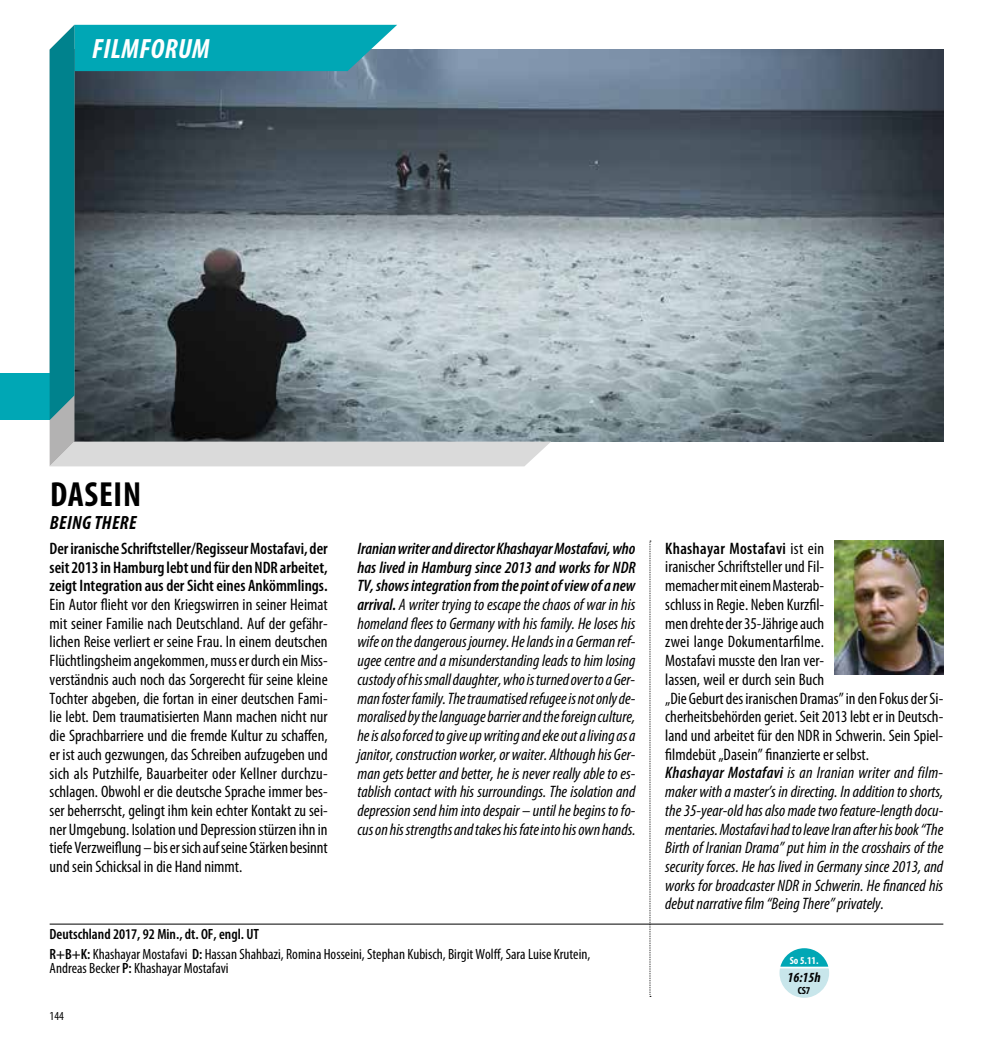
<style>
.page{position:relative;width:993px;height:1042px;background:#fff}
.page>*{position:absolute;margin:0;border:0;box-sizing:border-box;transform-origin:0 0}
.t1{font:700 condensed 35px "Myriad Pro";letter-spacing:.02em;color:#000}
.t2{font:italic 700 condensed 28px "Myriad Pro";letter-spacing:.02em;color:#fff}
.t3{font:italic 700 condensed 19.25px "Myriad Pro";letter-spacing:.02em;color:#000}
.t4{font:condensed 16.62px/18.7px "Myriad Pro";color:#000;text-align:justify}
.t5{font:italic condensed 16.62px/18.7px "Myriad Pro";color:#000;text-align:justify}
.t6{font:600 condensed 16.62px/18.7px "Myriad Pro";color:#000;text-align:justify}
.t7{font:condensed 14.88px/19.8px "Myriad Pro";color:#000}
.t8{font:italic 700 condensed 14px "Myriad Pro";color:#000}
.t9{font:condensed 12.25px "Myriad Pro";color:#000}
.t10{font:700 condensed 10.5px "Myriad Pro";color:#fff}
.t11{font:700 condensed 10.5px "Myriad Pro";color:#000}
.s1{font-weight:600}
.s2{font-weight:600;font-style:italic}
.s3{font-style:italic}
</style>
<div class="page">
<hr style="left:50px;top:924px;width:893px;height:1px;background:#000">
<img style="left:551px;top:50px;width:392px;height:391px">
<svg style="left:649px;top:541px;width:1px;height:456px"></svg>
<img style="left:834px;top:541px;width:109px;height:134px">
<svg style="left:779px;top:948px;width:49px;height:50px"></svg>
<div style="left:0;top:374px;width:50px;height:46px;background:#00a7b5"></div>
<svg style="left:50px;top:25px;width:501px;height:441px;background:#688189"></svg>
<h2 class="t2" style="left:92px;top:32px;width:119px">FILMFORUM</h2>
<h1 class="t1" style="left:50px;top:472px;width:93px">DASEIN</h1>
<p class="t3" style="left:50px;top:510px;width:88px">BEING THERE</p>
<p class="t5" style="left:357px;top:539px;width:280px"><span class="s1">Iranian writer and director Khashayar Mostafavi, who has lived in Hamburg since 2013 and works for NDR TV, shows integration from the point of view of a new arrival.</span> A writer trying to escape the chaos of war in his homeland flees to Germany with his family. He loses his wife on the dangerous journey. He lands in a German ref&shy;ugee centre and a misunderstanding leads to him losing custody of his small daughter, who is turned over to a Ger&shy;man foster family. The traumatised refugee is not only de&shy;moralised by the language barrier and the foreign culture, he is also forced to give up writing and eke out a living as a janitor, construction worker, or waiter. Although his Ger&shy;man gets better and better, he is never really able to es&shy;tablish contact with his surroundings. The isolation and depression send him into despair – until he begins to fo&shy;cus on his strengths and takes his fate into his own hands.</p>
<p class="t4" style="left:665px;top:539px;width:279px;text-align:left"><span class="s1">Khashayar Mostafavi</span> ist ein<br>iranischer Schriftsteller und Fil-<br>memacher mit einem Masterab-<br>schluss in Regie. Neben Kurzfil-<br>men drehte der 35-Jährige auch<br>zwei lange Dokumentarfilme.<br>Mostafavi musste den Iran ver-<br>lassen, weil er durch sein Buch<br>„Die Geburt des iranischen Dramas” in den Fokus der Si&shy;cherheitsbehörden geriet. Seit 2013 lebt er in Deutsch&shy;land und arbeitet für den NDR in Schwerin. Sein Spiel&shy;filmdebüt „Dasein” finanzierte er selbst.<br><span class="s2">Khashayar Mostafavi</span> <span class="s3">is an Iranian writer and film&shy;maker with a master’s in directing. In addition to shorts, the 35-year-old has also made two feature-length docu&shy;mentaries. Mostafavi had to leave Iran after his book “The Birth of Iranian Drama” put him in the crosshairs of the security forces. He has lived in Germany since 2013, and works for broadcaster NDR in Schwerin. He financed his debut narrative film “Being There” privately.</span></p>
<p class="t7" style="left:50px;top:924px;width:542px"><span class="s1">Deutschland 2017, 92 Min., dt. OF, engl. UT<br>R+B+K:</span> Khashayar Mostafavi <span class="s1">D:</span> Hassan Shahbazi, Romina Hosseini, Stephan Kubisch, Birgit Wolff, Sara Luise Krutein,</p>
<p class="t7" style="left:50px;top:958px;width:180px">Andreas Becker <span class="s1">P:</span> Khashayar Mostafavi</p>
<p class="t6" style="left:50px;top:539px;width:279px">Der iranische Schriftsteller/Regisseur Mostafavi, der seit 2013 in Hamburg lebt und für den NDR arbeitet, zeigt Integration aus der Sicht eines Ankömmlings.</p>
<p class="t4" style="left:50px;top:595px;width:279px">Ein Autor flieht vor den Kriegswirren in seiner Heimat mit seiner Familie nach Deutschland. Auf der gefähr&shy;lichen Reise verliert er seine Frau. In einem deutschen Flüchtlingsheim angekommen, muss er durch ein Miss&shy;verständnis auch noch das Sorgerecht für seine kleine Tochter abgeben, die fortan in einer deutschen Fami&shy;lie lebt. Dem traumatisierten Mann machen nicht nur die Sprachbarriere und die fremde Kultur zu schaffen, er ist auch gezwungen, das Schreiben aufzugeben und sich als Putzhilfe, Bauarbeiter oder Kellner durchzu&shy;schlagen. Obwohl er die deutsche Sprache immer bes&shy;ser beherrscht, gelingt ihm kein echter Kontakt zu sei&shy;ner Umgebung. Isolation und Depression stürzen ihn in tiefe Verzweiflung – bis er sich auf seine Stärken besinnt und sein Schicksal in die Hand nimmt.</p>
<p class="t10" style="left:789px;top:954px;width:30px">So 5.11.</p>
<p class="t8" style="left:787px;top:968px;width:35px">16:15h</p>
<p class="t11" style="left:797px;top:983px;width:14px">CS7</p>
<p class="t9" style="left:50px;top:1009px;width:16px">144</p>
</div>
